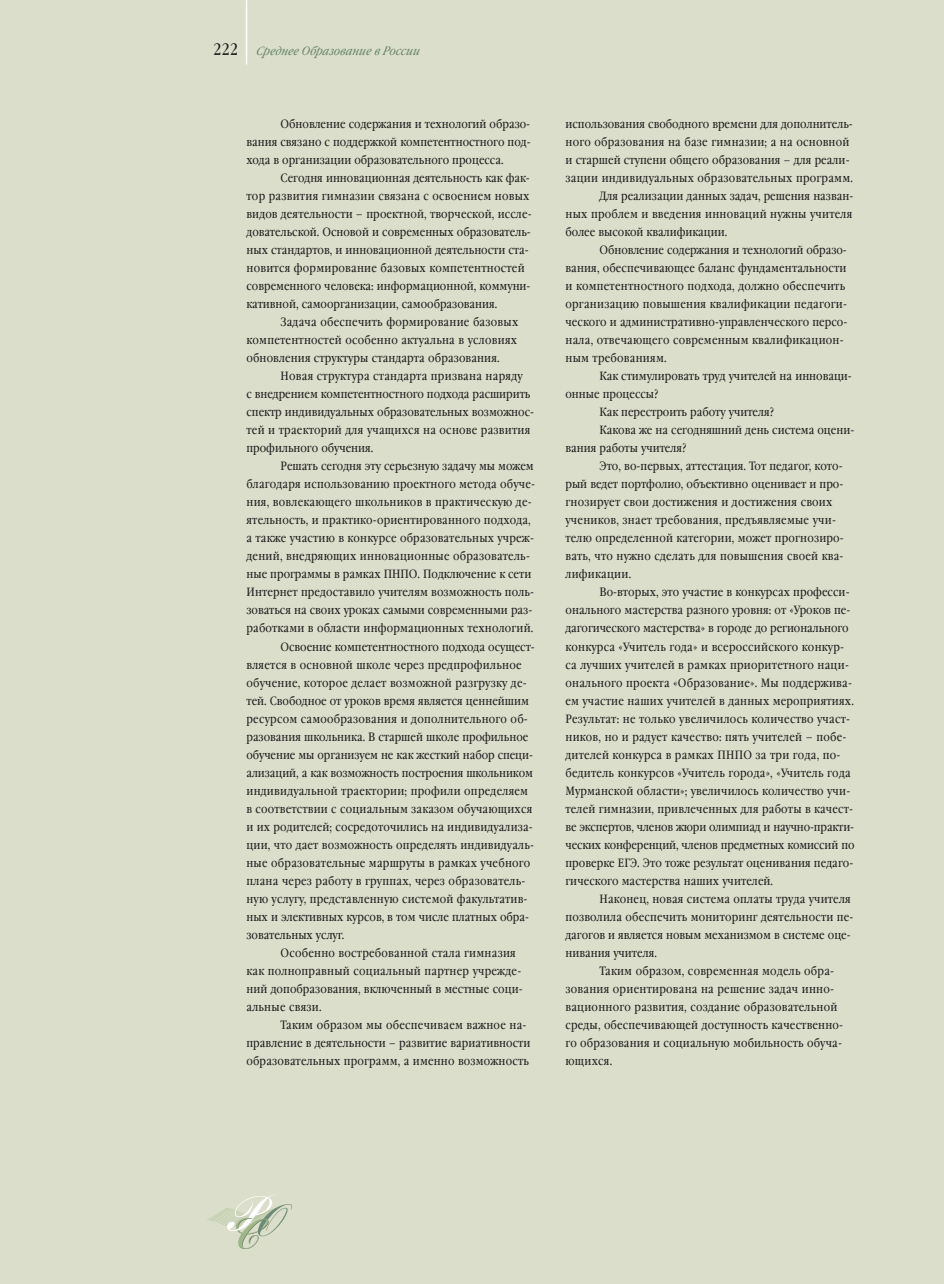
<style>
.page{position:relative;width:944px;height:1284px;background:#fff}
.page>*{position:absolute;margin:0;border:0;box-sizing:border-box;transform-origin:0 0}
.t1{font:12px/18px "Garamond Book Narrow C";letter-spacing:.015em;color:#231f20;text-align:justify}
.t2{font:12px "Garamond Book Narrow C";letter-spacing:-.005em;color:#231f20}
.t3{font:12px "Garamond Book Narrow C";letter-spacing:-.01em;color:#231f20}
.t4{font:italic 12px "Garamond Book Narrow C";letter-spacing:.01em;color:#69866b}
.s1{font-style:normal;font-size:16.5px;color:#231f20}
</style>
<div class="page">
<div style="left:0;top:0;width:943px;height:1284px;background:#dadeca"></div>
<svg style="left:207px;top:1194px;width:85px;height:55px"></svg>
<hr style="left:246px;top:0;width:1px;height:65px;background:#fff">
<p class="t4" style="left:213px;top:44px;width:210px"><span class="s1">2 2 2</span> Среднее Образование в России</p>
<p class="t1" style="left:246px;top:116px;width:285px;text-indent:34px">Обновление содержания и технологий образо&shy;вания связано с поддержкой компетентностного под&shy;хода в организации образовательного процесса.</p>
<p class="t1" style="left:246px;top:170px;width:286px;text-align:left;text-indent:34px">Сегодня инновационная деятельность как фак&shy;тор развития гимназии связана с освоением новых видов деятельности – проектной, творческой, иссле&shy;довательской. Основой и современных образователь&shy;ных стандартов, и инновационной деятельности ста&shy;новится формирование базовых компетентностей современного человека: информационной, коммуни&shy;кативной, самоорганизации, самообразования.</p>
<p class="t1" style="left:246px;top:314px;width:273px;text-indent:34px">Задача обеспечить формирование базовых компетентностей особенно актуальна в условиях обновления структуры стандарта образования.</p>
<p class="t1" style="left:246px;top:368px;width:289px;text-align:left;text-indent:34px">Новая структура стандарта призвана наряду<br>с внедрением компетентностного подхода расширить спектр индивидуальных образовательных возможнос&shy;тей и траекторий для учащихся на основе развития профильного обучения.</p>
<p class="t1" style="left:280px;top:458px;width:255px">Решать сегодня эту серьезную задачу мы можем</p>
<p class="t1" style="left:246px;top:476px;width:290px">благодаря использованию проектного метода обуче-</p>
<p class="t1" style="left:246px;top:494px;width:287px">ния, вовлекающего школьников в практическую де-</p>
<p class="t1" style="left:246px;top:512px;width:286px">ятельность, и практико-ориентированного подхода,</p>
<p class="t1" style="left:246px;top:530px;width:289px">а также участию в конкурсе образовательных учреж-</p>
<p class="t1" style="left:246px;top:548px;width:285px">дений, внедряющих инновационные образователь-</p>
<p class="t1" style="left:246px;top:566px;width:286px">ные программы в рамках ПНПО. Подключение к сети</p>
<p class="t1" style="left:246px;top:584px;width:289px">Интернет предоставило учителям возможность поль-</p>
<p class="t1" style="left:246px;top:602px;width:287px">зоваться на своих уроках самыми современными раз-</p>
<p class="t1" style="left:246px;top:620px;width:288px">работками в области информационных технологий.</p>
<p class="t1" style="left:280px;top:638px;width:256px">Освоение компетентностного подхода осущест-</p>
<p class="t1" style="left:246px;top:656px;width:276px">вляется в основной школе через предпрофильное</p>
<p class="t1" style="left:246px;top:674px;width:282px">обучение, которое делает возможной разгрузку де-</p>
<p class="t1" style="left:246px;top:692px;width:284px">тей. Свободное от уроков время является ценнейшим</p>
<p class="t1" style="left:246px;top:710px;width:283px">ресурсом самообразования и дополнительного об-</p>
<p class="t1" style="left:246px;top:728px;width:283px">разования школьника. В старшей школе профильное</p>
<p class="t2" style="left:246px;top:747px;width:288px">обучение мы организуем не как жесткий набор специ-</p>
<p class="t2" style="left:246px;top:765px;width:288px">ализаций, а как возможность построения школьником</p>
<p class="t1" style="left:246px;top:782px;width:283px">индивидуальной траектории; профили определяем</p>
<p class="t1" style="left:246px;top:800px;width:287px">в соответствии с социальным заказом обучающихся</p>
<p class="t1" style="left:246px;top:818px;width:288px">и их родителей; сосредоточились на индивидуализа-</p>
<p class="t1" style="left:246px;top:836px;width:289px">ции, что дает возможность определять индивидуаль-</p>
<p class="t1" style="left:246px;top:854px;width:285px">ные образовательные маршруты в рамках учебного</p>
<p class="t1" style="left:246px;top:872px;width:280px">плана через работу в группах, через образователь-</p>
<p class="t1" style="left:246px;top:890px;width:282px">ную услугу, представленную системой факультатив-</p>
<p class="t1" style="left:246px;top:908px;width:284px">ных и элективных курсов, в том числе платных обра-</p>
<p class="t1" style="left:246px;top:926px;width:99px">зовательных услуг.</p>
<p class="t1" style="left:280px;top:944px;width:237px">Особенно востребованной стала гимназия</p>
<p class="t1" style="left:246px;top:962px;width:276px">как полноправный социальный партнер учрежде-</p>
<p class="t1" style="left:246px;top:980px;width:278px">ний допобразования, включенный в местные соци-</p>
<p class="t1" style="left:246px;top:998px;width:77px">альные связи.</p>
<p class="t1" style="left:280px;top:1016px;width:247px">Таким образом мы обеспечиваем важное на-</p>
<p class="t1" style="left:246px;top:1034px;width:285px">правление в деятельности – развитие вариативности</p>
<p class="t1" style="left:246px;top:1052px;width:284px">образовательных программ, а именно возможность</p>
<p class="t1" style="left:565px;top:116px;width:289px">использования свободного времени для дополнитель-</p>
<p class="t1" style="left:565px;top:134px;width:285px">ного образования на базе гимназии; а на основной</p>
<p class="t1" style="left:565px;top:152px;width:285px">и старшей ступени общего образования – для реали-</p>
<p class="t1" style="left:565px;top:170px;width:289px">зации индивидуальных образовательных программ.</p>
<p class="t1" style="left:599px;top:188px;width:255px">Для реализации данных задач, решения назван-</p>
<p class="t1" style="left:565px;top:206px;width:288px">ных проблем и введения инноваций нужны учителя</p>
<p class="t1" style="left:565px;top:224px;width:163px">более высокой квалификации.</p>
<p class="t2" style="left:599px;top:243px;width:249px">Обновление содержания и технологий образо-</p>
<p class="t1" style="left:565px;top:260px;width:282px">вания, обеспечивающее баланс фундаментальности</p>
<p class="t1" style="left:565px;top:278px;width:281px">и компетентностного подхода, должно обеспечить</p>
<p class="t1" style="left:565px;top:296px;width:283px">организацию повышения квалификации педагоги-</p>
<p class="t1" style="left:565px;top:314px;width:283px">ческого и административно-управленческого персо-</p>
<p class="t1" style="left:565px;top:332px;width:280px">нала, отвечающего современным квалификацион-</p>
<p class="t1" style="left:565px;top:350px;width:103px">ным требованиям.</p>
<p class="t1" style="left:599px;top:368px;width:254px">Как стимулировать труд учителей на инноваци-</p>
<p class="t1" style="left:565px;top:386px;width:94px">онные процессы?</p>
<p class="t1" style="left:599px;top:404px;width:176px">Как перестроить работу учителя?</p>
<p class="t1" style="left:599px;top:422px;width:256px">Какова же на сегодняшний день система оцени-</p>
<p class="t1" style="left:565px;top:440px;width:122px">вания работы учителя?</p>
<p class="t1" style="left:599px;top:458px;width:245px">Это, во-первых, аттестация. Тот педагог, кото-</p>
<p class="t1" style="left:565px;top:476px;width:279px">рый ведет портфолио, объективно оценивает и про-</p>
<p class="t1" style="left:565px;top:494px;width:268px">гнозирует свои достижения и достижения своих</p>
<p class="t1" style="left:565px;top:512px;width:272px">учеников, знает требования, предъявляемые учи-</p>
<p class="t1" style="left:565px;top:530px;width:280px">телю определенной категории, может прогнозиро-</p>
<p class="t1" style="left:565px;top:548px;width:279px">вать, что нужно сделать для повышения своей ква-</p>
<p class="t1" style="left:565px;top:566px;width:67px">лификации.</p>
<p class="t1" style="left:599px;top:584px;width:251px">Во-вторых, это участие в конкурсах професси-</p>
<p class="t1" style="left:565px;top:602px;width:286px">онального мастерства разного уровня: от «Уроков пе-</p>
<p class="t2" style="left:565px;top:621px;width:285px">дагогического мастерства» в городе до регионального</p>
<p class="t1" style="left:565px;top:638px;width:280px">конкурса «Учитель года» и всероссийского конкур-</p>
<p class="t1" style="left:565px;top:656px;width:285px">са лучших учителей в рамках приоритетного наци-</p>
<p class="t1" style="left:565px;top:674px;width:288px">онального проекта «Образование». Мы поддержива-</p>
<p class="t1" style="left:565px;top:692px;width:290px">ем участие наших учителей в данных мероприятиях.</p>
<p class="t1" style="left:565px;top:710px;width:286px">Результат: не только увеличилось количество участ-</p>
<p class="t1" style="left:565px;top:728px;width:282px">ников, но и радует качество: пять учителей – побе-</p>
<p class="t1" style="left:565px;top:746px;width:276px">дителей конкурса в рамках ПНПО за три года, по-</p>
<p class="t1" style="left:565px;top:764px;width:287px">бедитель конкурсов «Учитель города», «Учитель года</p>
<p class="t1" style="left:565px;top:782px;width:286px">Мурманской области»; увеличилось количество учи-</p>
<p class="t1" style="left:565px;top:800px;width:289px">телей гимназии, привлеченных для работы в качест-</p>
<p class="t3" style="left:565px;top:819px;width:290px">ве экспертов, членов жюри олимпиад и научно-практи-</p>
<p class="t3" style="left:565px;top:837px;width:290px">ческих конференций, членов предметных комиссий по</p>
<p class="t1" style="left:565px;top:854px;width:289px">проверке ЕГЭ. Это тоже результат оценивания педаго-</p>
<p class="t1" style="left:565px;top:872px;width:209px">гического мастерства наших учителей.</p>
<p class="t1" style="left:599px;top:890px;width:253px">Наконец, новая система оплаты труда учителя</p>
<p class="t1" style="left:565px;top:908px;width:289px">позволила обеспечить мониторинг деятельности пе-</p>
<p class="t1" style="left:565px;top:926px;width:287px">дагогов и является новым механизмом в системе оце-</p>
<p class="t1" style="left:565px;top:944px;width:93px">нивания учителя.</p>
<p class="t1" style="left:599px;top:962px;width:235px">Таким образом, современная модель обра-</p>
<p class="t1" style="left:565px;top:980px;width:270px">зования ориентирована на решение задач инно-</p>
<p class="t1" style="left:565px;top:998px;width:273px">вационного развития, создание образовательной</p>
<p class="t1" style="left:565px;top:1016px;width:279px">среды, обеспечивающей доступность качественно-</p>
<p class="t1" style="left:565px;top:1034px;width:278px">го образования и социальную мобильность обуча-</p>
<p class="t1" style="left:565px;top:1052px;width:48px">ющихся.</p>
</div>
